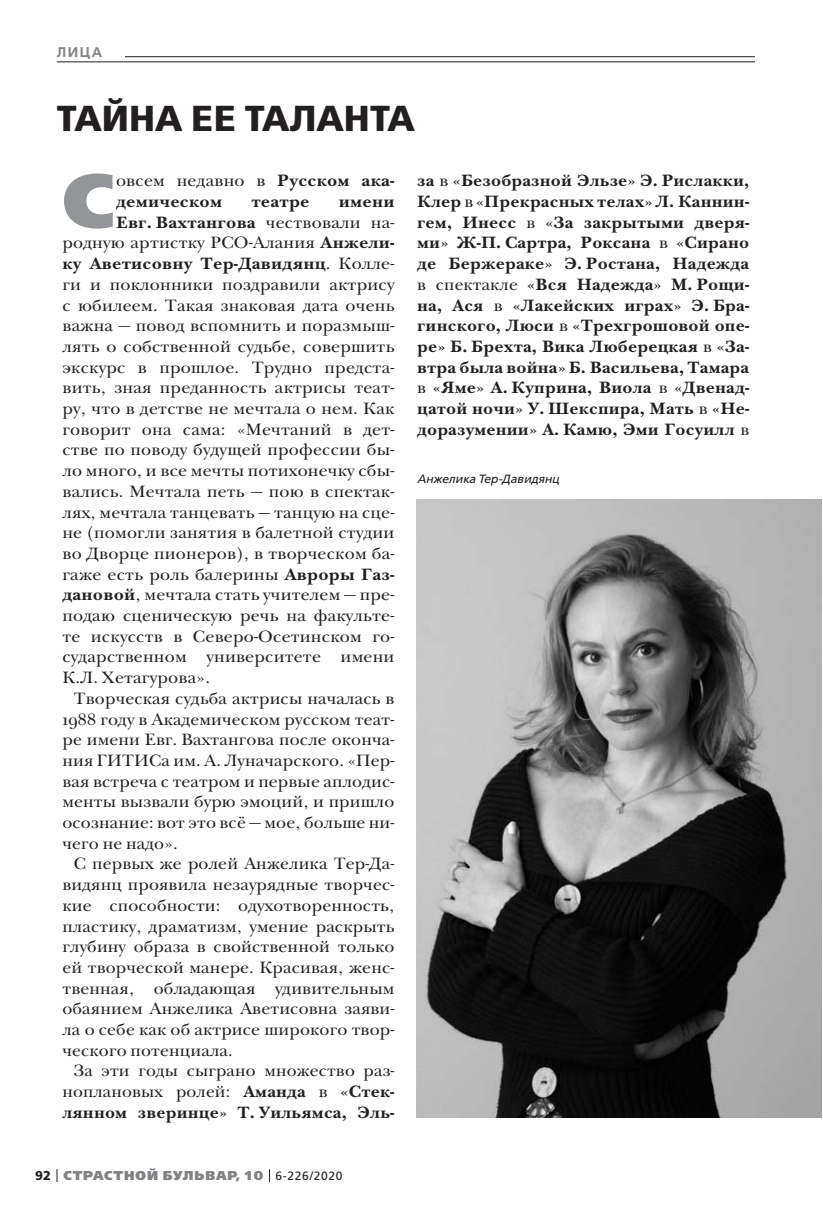
<style>
.page{position:relative;width:823px;height:1219px;background:#fff}
.page>*{position:absolute;margin:0;border:0;box-sizing:border-box;transform-origin:0 0}
.t1{font:800 76.2px "Free Set";color:#939598;scale:1.04 1}
.t2{font:700 36px "Free Set";letter-spacing:.01em;color:#231f20}
.t3{font:17px "New Baskerville ITC";letter-spacing:.01em;color:#231f20;scale:1.04 1}
.t4{font:17px "New Baskerville ITC";letter-spacing:.01em;color:#231f20}
.t5{font:700 17px/20.6px "New Baskerville ITC";letter-spacing:.01em;color:#231f20;text-align:justify}
.t6{font:700 17px/20.6px "New Baskerville ITC";letter-spacing:.01em;color:#231f20;scale:1.04 1}
.t7{font:600 14px "Free Set";color:#808285}
.t8{font:800 12.8px "Free Set";letter-spacing:.07em;color:#808285}
.t9{font:italic 12px "Free Set";color:#231f20}
.s1{font-weight:400}
.s2{font-weight:700}
.s3{font-weight:700;color:#231f20}
.s4{font-weight:400;font-size:12px;color:#231f20}
</style>
<div class="page">
<svg style="left:57px;top:1169px;width:1px;height:13px"></svg>
<svg style="left:269px;top:1169px;width:1px;height:13px"></svg>
<hr style="left:57px;top:56px;width:697px;height:1px;background:#231f20">
<div style="left:57px;top:41px;width:68px;height:21px;background:#fff"></div>
<hr style="left:57px;top:62px;width:697px;height:1px;background:#231f20">
<img style="left:416px;top:499px;width:404px;height:618px">
<p class="t7" style="left:57px;top:45px;width:47px">ЛИЦА</p>
<h2 class="t2" style="left:57px;top:101px;width:359px">ТАЙНА ЕЕ ТАЛАНТА</h2>
<h1 class="t1" style="left:62px;top:164px;width:51px">С</h1>
<p class="t6" style="left:116px;top:172px;width:269px"><span class="s1">овсем недавно в</span> Русском ака&shy;демическом</p>
<p class="t6" style="left:251px;top:193px;width:57px">театре</p>
<p class="t6" style="left:338px;top:193px;width:55px">имени</p>
<p class="t6" style="left:116px;top:213px;width:269px">Евг. Вахтангова <span class="s1">чествовали на-</span></p>
<p class="t3" style="left:62px;top:236px;width:320px">родную артистку РСО-Алания <span class="s2">Анжели-</span></p>
<p class="t6" style="left:62px;top:255px;width:320px">ку Аветисовну Тер-Давидянц<span class="s1">. Колле-</span></p>
<p class="t3" style="left:62px;top:278px;width:320px">ги и поклонники поздравили актрису</p>
<p class="t3" style="left:62px;top:298px;width:320px">с юбилеем. Такая знаковая дата очень</p>
<p class="t3" style="left:62px;top:319px;width:320px">важна — повод вспомнить и поразмыш-</p>
<p class="t3" style="left:62px;top:340px;width:320px">лять о собственной судьбе, совершить</p>
<p class="t3" style="left:62px;top:360px;width:320px">экскурс в прошлое. Трудно предста-</p>
<p class="t3" style="left:62px;top:381px;width:320px">вить, зная преданность актрисы теат-</p>
<p class="t3" style="left:62px;top:402px;width:320px">ру, что в детстве не мечтала о нем. Как</p>
<p class="t3" style="left:62px;top:423px;width:320px">говорит она сама: «Мечтаний в дет-</p>
<p class="t3" style="left:62px;top:443px;width:320px">стве по поводу будущей профессии бы-</p>
<p class="t3" style="left:62px;top:464px;width:320px">ло много, и все мечты потихонечку сбы-</p>
<p class="t3" style="left:62px;top:485px;width:320px">вались. Мечтала петь — пою в спектак-</p>
<p class="t3" style="left:62px;top:505px;width:320px">лях, мечтала танцевать — танцую на сце-</p>
<p class="t3" style="left:62px;top:526px;width:320px">не (помогли занятия в балетной студии</p>
<p class="t3" style="left:62px;top:547px;width:320px">во Дворце пионеров), в творческом ба-</p>
<p class="t3" style="left:62px;top:567px;width:320px">гаже есть роль балерины <span class="s2">Авроры Газ-</span></p>
<p class="t3" style="left:62px;top:588px;width:320px"><span class="s2">дановой</span>, мечтала стать учителем — пре-</p>
<p class="t3" style="left:62px;top:609px;width:320px">подаю сценическую речь на факульте-</p>
<p class="t3" style="left:62px;top:630px;width:320px">те искусств в Северо-Осетинском го-</p>
<p class="t3" style="left:62px;top:650px;width:320px">сударственном университете имени</p>
<p class="t3" style="left:62px;top:671px;width:143px">К.Л. Хетагурова».</p>
<p class="t4" style="left:74px;top:692px;width:322px">Творческая судьба актрисы началась в</p>
<p class="t4" style="left:62px;top:712px;width:333px">1988 году в Академическом русском теат-</p>
<p class="t4" style="left:62px;top:733px;width:333px">ре имени Евг. Вахтангова после оконча-</p>
<p class="t4" style="left:62px;top:754px;width:333px">ния ГИТИСа им. А. Луначарского. «Пер-</p>
<p class="t4" style="left:62px;top:774px;width:333px">вая встреча с театром и первые аплодис-</p>
<p class="t4" style="left:62px;top:795px;width:333px">менты вызвали бурю эмоций, и пришло</p>
<p class="t4" style="left:62px;top:816px;width:333px">осознание: вот это всё — мое, больше ни-</p>
<p class="t4" style="left:62px;top:837px;width:117px">чего не надо».</p>
<p class="t4" style="left:74px;top:857px;width:322px">С первых же ролей Анжелика Тер-Да-</p>
<p class="t4" style="left:62px;top:878px;width:333px">видянц проявила незаурядные творчес-</p>
<p class="t4" style="left:62px;top:899px;width:333px">кие способности: одухотворенность,</p>
<p class="t4" style="left:62px;top:919px;width:333px">пластику, драматизм, умение раскрыть</p>
<p class="t4" style="left:62px;top:940px;width:333px">глубину образа в свойственной только</p>
<p class="t4" style="left:62px;top:961px;width:333px">ей творческой манере. Красивая, женс-</p>
<p class="t4" style="left:62px;top:981px;width:333px">твенная, обладающая удивительным</p>
<p class="t4" style="left:62px;top:1002px;width:333px">обаянием Анжелика Аветисовна заяви-</p>
<p class="t4" style="left:62px;top:1023px;width:333px">ла о себе как об актрисе широкого твор-</p>
<p class="t4" style="left:62px;top:1044px;width:172px">ческого потенциала.</p>
<p class="t4" style="left:74px;top:1064px;width:322px">За эти годы сыграно множество раз-</p>
<p class="t4" style="left:62px;top:1085px;width:333px">ноплановых ролей: <span class="s2">Аманда</span> в <span class="s2">«Стек-</span></p>
<p class="t5" style="left:62px;top:1104px;width:333px">лянном зверинце» Т. Уильямса, Эль-</p>
<p class="t8" style="left:35px;top:1169px;width:309px"><span class="s3">92</span> СТРАСТНОЙ БУЛЬВАР, 10 <span class="s4">6-226/2020</span></p>
<p class="t5" style="left:417px;top:172px;width:333px">за <span class="s1">в</span> «Безобразной Эльзе» Э. Рислакки, Клер <span class="s1">в</span> «Прекрасных телах» Л. Каннин&shy;гем, Инесс <span class="s1">в</span> «За закрытыми дверя&shy;ми» Ж-П. Сартра, Роксана <span class="s1">в</span> «Сирано де Бержераке» Э. Ростана, Надежда <span class="s1">в спектакле</span> «Вся Надежда» М. Рощи&shy;на, Ася <span class="s1">в</span> «Лакейских играх» Э. Бра&shy;гинского, Люси <span class="s1">в</span> «Трехгрошовой опе&shy;ре» Б. Брехта, Вика Люберецкая <span class="s1">в</span> «За&shy;втра была война» Б. Васильева, Тамара <span class="s1">в</span> «Яме» А. Куприна, Виола <span class="s1">в</span> «Двенад&shy;цатой ночи» У. Шекспира, Мать <span class="s1">в</span> «Не&shy;доразумении» А. Камю, Эми Госуилл <span class="s1">в</span></p>
<p class="t9" style="left:417px;top:473px;width:143px">Анжелика Тер-Давидянц</p>
</div>
